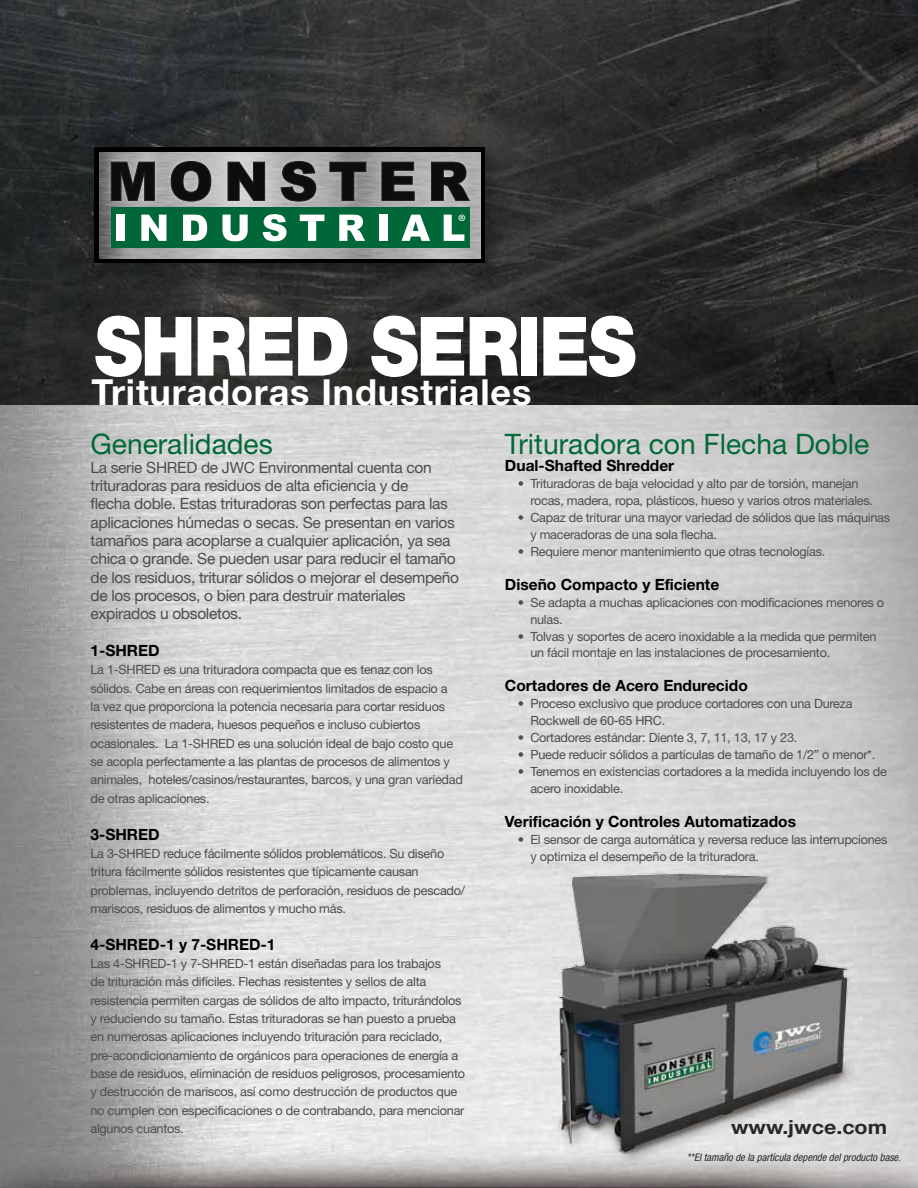
<style>
.page{position:relative;width:918px;height:1188px;background:#fff}
.page>*{position:absolute;margin:0;border:0;box-sizing:border-box;transform-origin:0 0}
.t1{font:900 82.05px "Helvetica Neue LT Std";letter-spacing:-.025em;color:#fff;scale:.88 1}
.t2{font:700 36px "Helvetica Neue LT Std";letter-spacing:.025em;color:#fff}
.t3{font:28.2px "Helvetica Neue LT Std";color:#026937}
.t4{font:19.65px "Myriad Pro";color:#fff}
.t5{font:700 19.5px "Helvetica Neue LT Std";color:#292829;scale:1.1 1}
.t6{font:15.45px/18.3px "Helvetica Neue LT Std";letter-spacing:-.02em;color:#4d4d4f}
.t7{font:700 15.45px "Helvetica Neue LT Std";color:#000}
.t8{font:12.75px/18.3px "Helvetica Neue LT Std";letter-spacing:-.02em;color:#4d4d4f}
.t9{font:italic condensed 10.5px "Helvetica Neue LT Std";color:#292829}
</style>
<div class="page">
<img style="left:0;top:405px;width:918px;height:783px">
<img style="left:0;top:0;width:918px;height:405px">
<img style="left:531px;top:863px;width:328px;height:318px">
<div style="left:86px;top:138px;width:424px;height:150px;background:#000;opacity:.3"></div>
<div style="left:94px;top:147px;width:391px;height:116px;background:#000"></div>
<img style="left:99px;top:152px;width:381px;height:106px">
<div style="left:111px;top:207px;width:358px;height:41px;background:#006838"></div>
<img style="left:105px;top:155px;width:371px;height:53px">
<svg style="left:111px;top:162px;width:44px;height:39px"></svg>
<svg style="left:171px;top:161px;width:40px;height:41px"></svg>
<svg style="left:227px;top:162px;width:38px;height:39px"></svg>
<svg style="left:281px;top:161px;width:35px;height:41px"></svg>
<svg style="left:329px;top:162px;width:37px;height:39px"></svg>
<svg style="left:381px;top:162px;width:34px;height:39px"></svg>
<svg style="left:431px;top:162px;width:39px;height:39px"></svg>
<div style="left:116px;top:215px;width:8px;height:26px;background:#fff"></div>
<svg style="left:141px;top:215px;width:25px;height:26px"></svg>
<svg style="left:183px;top:215px;width:24px;height:26px"></svg>
<svg style="left:222px;top:215px;width:26px;height:26px"></svg>
<svg style="left:263px;top:214px;width:24px;height:27px"></svg>
<svg style="left:300px;top:215px;width:24px;height:26px"></svg>
<svg style="left:339px;top:215px;width:26px;height:26px"></svg>
<div style="left:379px;top:215px;width:8px;height:26px;background:#fff"></div>
<svg style="left:401px;top:215px;width:29px;height:26px"></svg>
<svg style="left:444px;top:215px;width:20px;height:26px"></svg>
<h3 class="t4" style="left:458px;top:209px;width:10px">®</h3>
<h1 class="t1" style="left:94px;top:297px;width:617px">SHRED SERIES</h1>
<h2 class="t2" style="left:92px;top:370px;width:441px">Trituradoras Industriales</h2>
<h3 class="t3" style="left:90px;top:427px;width:184px">Generalidades</h3>
<p class="t6" style="left:90px;top:458px;width:370px">La serie SHRED de JWC Environmental cuenta con trituradoras para residuos de alta eficiencia y de<br>flecha doble. Estas trituradoras son perfectas para las aplicaciones húmedas o secas. Se presentan en varios tamaños para acoplarse a cualquier aplicación, ya sea chica o grande. Se pueden usar para reducir el tamaño de los residuos, triturar sólidos o mejorar el desempeño de los procesos, o bien para destruir materiales expirados u obsoletos.</p>
<p class="t7" style="left:90px;top:641px;width:71px">1-SHRED</p>
<p class="t8" style="left:90px;top:661px;width:374px">La 1-SHRED es una trituradora compacta que es tenaz con los sólidos. Cabe en áreas con requerimientos limitados de espacio a<br>la vez que proporciona la potencia necesaria para cortar residuos resistentes de madera, huesos pequeños e incluso cubiertos ocasionales. La 1-SHRED es una solución ideal de bajo costo que se acopla perfectamente a las plantas de procesos de alimentos y animales, hoteles/casinos/restaurantes, barcos, y una gran variedad de otras aplicaciones.</p>
<p class="t7" style="left:90px;top:824px;width:71px">3-SHRED</p>
<p class="t8" style="left:90px;top:844px;width:376px">La 3-SHRED reduce fácilmente sólidos problemáticos. Su diseño tritura fácilmente sólidos resistentes que típicamente causan problemas, incluyendo detritos de perforación, residuos de pescado/ mariscos, residuos de alimentos y mucho más.</p>
<p class="t7" style="left:90px;top:935px;width:187px">4-SHRED-1 y 7-SHRED-1</p>
<p class="t8" style="left:90px;top:954px;width:376px">Las 4-SHRED-1 y 7-SHRED-1 están diseñadas para los trabajos<br>de trituración más difíciles. Flechas resistentes y sellos de alta resistencia permiten cargas de sólidos de alto impacto, triturándolos y reduciendo su tamaño. Estas trituradoras se han puesto a prueba en numerosas aplicaciones incluyendo trituración para reciclado, pre-acondicionamiento de orgánicos para operaciones de energía a base de residuos, eliminación de residuos peligrosos, procesamiento y destrucción de mariscos, así como destrucción de productos que no cumplen con especificaciones o de contrabando, para mencionar algunos cuantos.</p>
<h3 class="t3" style="left:505px;top:427px;width:366px">Trituradora con Flecha Doble</h3>
<p class="t7" style="left:505px;top:456px;width:171px">Dual-Shafted Shredder</p>
<p class="t8" style="left:530px;top:475px;width:344px;line-height:17px;text-indent:-13px">• Trituradoras de baja velocidad y alto par de torsión, manejan rocas, madera, ropa, plásticos, hueso y varios otros materiales.</p>
<p class="t8" style="left:530px;top:509px;width:361px;line-height:17px;text-indent:-13px">• Capaz de triturar una mayor variedad de sólidos que las máquinas y maceradoras de una sola flecha.</p>
<p class="t8" style="left:518px;top:542px;width:309px">• Requiere menor mantenimiento que otras tecnologías.</p>
<p class="t7" style="left:505px;top:575px;width:216px">Diseño Compacto y Eficiente</p>
<p class="t8" style="left:530px;top:594px;width:355px;line-height:17px;text-indent:-13px">• Se adapta a muchas aplicaciones con modificaciones menores o nulas.</p>
<p class="t8" style="left:530px;top:627px;width:348px;line-height:17px;text-indent:-13px">• Tolvas y soportes de acero inoxidable a la medida que permiten un fácil montaje en las instalaciones de procesamiento.</p>
<p class="t7" style="left:505px;top:676px;width:244px">Cortadores de Acero Endurecido</p>
<p class="t8" style="left:530px;top:695px;width:324px;line-height:17px;text-indent:-13px">• Proceso exclusivo que produce cortadores con una Dureza<br>Rockwell de 60-65 HRC.</p>
<p class="t8" style="left:518px;top:728px;width:281px">• Cortadores estándar: Diente 3, 7, 11, 13, 17 y 23.</p>
<p class="t8" style="left:518px;top:745px;width:359px">• Puede reducir sólidos a partículas de tamaño de 1/2” o menor*.</p>
<p class="t8" style="left:530px;top:763px;width:358px;line-height:17px;text-indent:-13px">• Tenemos en existencias cortadores a la medida incluyendo los de acero inoxidable.</p>
<p class="t7" style="left:505px;top:812px;width:293px">Verificación y Controles Automatizados</p>
<p class="t8" style="left:530px;top:831px;width:359px;line-height:17px;text-indent:-13px">• El sensor de carga automática y reversa reduce las interrupciones y optimiza el desempeño de la trituradora.</p>
<h3 class="t5" style="left:731px;top:1115px;width:143px">www.jwce.com</h3>
<p class="t9" style="left:687px;top:1151px;width:215px">**El tamaño de la partícula depende del producto base.</p>
</div>
